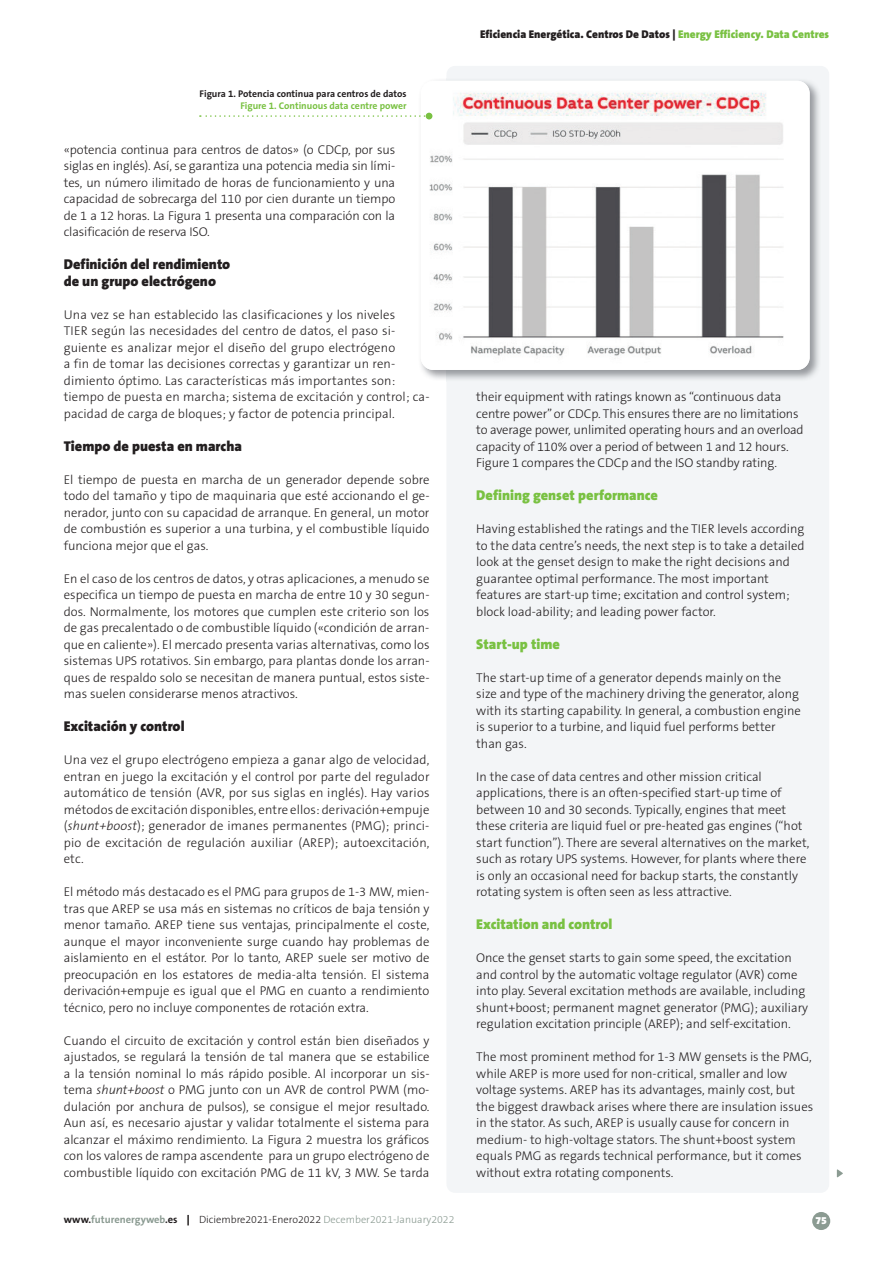
<style>
.page{position:relative;width:893px;height:1263px;background:#fff}
.page>*{position:absolute;margin:0;border:0;box-sizing:border-box;transform-origin:0 0}
.t1{font:900 14.25px/16.5px "The Sans B9";color:#231f20}
.t2{font:900 14.25px "The Sans B9";color:#79c142}
.t3{font:300 12.75px/16.5px "The Sans B3";color:#231f20}
.t4{font:900 11.25px "The Sans B9";color:#231f20}
.t5{font:300 10.5px "The Sans B3";color:#8b9b92}
.t6{font:900 10.5px "The Sans B9";color:#fff}
.t7{font:700 9.75px "The Sans B7";color:#231f20}
.t8{font:700 9.75px "The Sans B7";color:#79c142}
.s1{font-style:italic}
.s2{color:#79c142}
.s3{font-family:"The Sans B7";font-weight:700;color:#231f20}
.s4{font-family:"The Sans B7";font-weight:700}
.s5{font-family:"The Sans B9";font-weight:900;color:#231f20}
.s6{color:#231f20}
</style>
<div class="page">
<div style="left:812px;top:1212px;width:18px;height:18px;background:#8b9b92;border-radius:50%"></div>
<div style="left:446px;top:66px;width:383px;height:1127px;background:#f3f5f7;border-radius:9px"></div>
<svg style="left:837px;top:1169px;width:6px;height:8px"></svg>
<img style="left:420px;top:80px;width:399px;height:299px">
<img style="left:421px;top:81px;width:389px;height:289px">
<svg style="left:200px;top:113px;width:232px;height:6px"></svg>
<p class="t7" style="left:200px;top:89px;width:208px">Figura 1. Potencia continua para centros de datos</p>
<p class="t8" style="left:240px;top:101px;width:168px">Figure 1. Continuous data centre power</p>
<p class="t3" style="left:64px;top:142px;width:333px;text-align:justify">«potencia continua para centros de datos» (o CDCp, por sus siglas en inglés). Así, se garantiza una potencia media sin lími&shy;tes, un número ilimitado de horas de funcionamiento y una capacidad de sobrecarga del 110 por cien durante un tiempo de 1 a 12 horas. La Figura 1 presenta una comparación con la clasificación de reserva ISO.</p>
<p class="t1" style="left:64px;top:257px;width:168px">Definición del rendimiento de un grupo electrógeno</p>
<p class="t3" style="left:64px;top:307px;width:367px">Una vez se han establecido las clasificaciones y los niveles<br>TIER según las necesidades del centro de datos, el paso si&shy;guiente es analizar mejor el diseño del grupo electrógeno<br>a fin de tomar las decisiones correctas y garantizar un ren&shy;dimiento óptimo. Las características más importantes son: tiempo de puesta en marcha; sistema de excitación y control; ca&shy;pacidad de carga de bloques; y factor de potencia principal.</p>
<p class="t1" style="left:64px;top:438px;width:180px">Tiempo de puesta en marcha</p>
<p class="t3" style="left:64px;top:472px;width:367px;text-align:justify">El tiempo de puesta en marcha de un generador depende sobre todo del tamaño y tipo de maquinaria que esté accionando el ge&shy;nerador, junto con su capacidad de arranque. En general, un motor de combustión es superior a una turbina, y el combustible líquido funciona mejor que el gas.</p>
<p class="t3" style="left:64px;top:571px;width:367px;text-align:justify">En el caso de los centros de datos, y otras aplicaciones, a menudo se especifica un tiempo de puesta en marcha de entre 10 y 30 segun&shy;dos. Normalmente, los motores que cumplen este criterio son los de gas precalentado o de combustible líquido («condición de arran&shy;que en caliente»). El mercado presenta varias alternativas, como los sistemas UPS rotativos. Sin embargo, para plantas donde los arran&shy;ques de respaldo solo se necesitan de manera puntual, estos siste&shy;mas suelen considerarse menos atractivos.</p>
<p class="t1" style="left:64px;top:719px;width:122px">Excitación y control</p>
<p class="t3" style="left:64px;top:752px;width:367px;text-align:justify">Una vez el grupo electrógeno empieza a ganar algo de velocidad, entran en juego la excitación y el control por parte del regulador automático de tensión (AVR, por sus siglas en inglés). Hay varios métodos de excitación disponibles, entre ellos: derivación+empuje (<span class="s1">shunt+boost</span>); generador de imanes permanentes (PMG); princi&shy;pio de excitación de regulación auxiliar (AREP); autoexcitación, etc.</p>
<p class="t3" style="left:64px;top:884px;width:367px;text-align:justify">El método más destacado es el PMG para grupos de 1-3 MW, mien&shy;tras que AREP se usa más en sistemas no críticos de baja tensión y menor tamaño. AREP tiene sus ventajas, principalmente el coste, aunque el mayor inconveniente surge cuando hay problemas de aislamiento en el estátor. Por lo tanto, AREP suele ser motivo de preocupación en los estatores de media-alta tensión. El sistema derivación+empuje es igual que el PMG en cuanto a rendimiento técnico, pero no incluye componentes de rotación extra.</p>
<p class="t3" style="left:64px;top:1033px;width:367px;text-align:justify">Cuando el circuito de excitación y control están bien diseñados y ajustados, se regulará la tensión de tal manera que se estabilice a la tensión nominal lo más rápido posible. Al incorporar un sis&shy;tema <span class="s1">shunt+boost</span> o PMG junto con un AVR de control PWM (mo&shy;dulación por anchura de pulsos), se consigue el mejor resultado.<br>Aun así, es necesario ajustar y validar totalmente el sistema para alcanzar el máximo rendimiento. La Figura 2 muestra los gráficos con los valores de rampa ascendente para un grupo electrógeno de combustible líquido con excitación PMG de 11 kV, 3 MW. Se tarda</p>
<p class="t4" style="left:480px;top:28px;width:351px">Eficiencia Energética. Centros De Datos | <span class="s2">Energy Efficiency. Data Centres</span></p>
<p class="t3" style="left:476px;top:389px;width:329px">their equipment with ratings known as “continuous data centre power” or CDCp. This ensures there are no limitations to average power, unlimited operating hours and an overload capacity of 110% over a period of between 1 and 12 hours.<br>Figure 1 compares the CDCp and the ISO standby rating.</p>
<p class="t2" style="left:476px;top:488px;width:183px">Defining genset performance</p>
<p class="t3" style="left:476px;top:521px;width:330px">Having established the ratings and the TIER levels according to the data centre’s needs, the next step is to take a detailed look at the genset design to make the right decisions and guarantee optimal performance. The most important features are start-up time; excitation and control system; block load-ability; and leading power factor.</p>
<p class="t2" style="left:476px;top:636px;width:85px">Start-up time</p>
<p class="t3" style="left:476px;top:670px;width:326px">The start-up time of a generator depends mainly on the size and type of the machinery driving the generator, along with its starting capability. In general, a combustion engine is superior to a turbine, and liquid fuel performs better than gas.</p>
<p class="t3" style="left:476px;top:769px;width:335px">In the case of data centres and other mission critical applications, there is an often-specified start-up time of between 10 and 30 seconds. Typically, engines that meet these criteria are liquid fuel or pre-heated gas engines (“hot start function”). There are several alternatives on the market, such as rotary UPS systems. However, for plants where there is only an occasional need for backup starts, the constantly rotating system is often seen as less attractive.</p>
<p class="t2" style="left:476px;top:917px;width:138px">Excitation and control</p>
<p class="t3" style="left:476px;top:950px;width:333px">Once the genset starts to gain some speed, the excitation and control by the automatic voltage regulator (AVR) come into play. Several excitation methods are available, including shunt+boost; permanent magnet generator (PMG); auxiliary regulation excitation principle (AREP); and self-excitation.</p>
<p class="t3" style="left:476px;top:1049px;width:338px">The most prominent method for 1-3 MW gensets is the PMG, while AREP is more used for non-critical, smaller and low voltage systems. AREP has its advantages, mainly cost, but the biggest drawback arises where there are insulation issues in the stator. As such, AREP is usually cause for concern in medium- to high-voltage stators. The shunt+boost system equals PMG as regards technical performance, but it comes without extra rotating components.</p>
<p class="t5" style="left:64px;top:1214px;width:392px"><span class="s3">www.</span><span class="s4">futurenergyweb</span><span class="s3">.es</span> <span class="s5">|</span> <span class="s6">Diciembre2021-Enero2022</span> December2021-January2022</p>
<p class="t6" style="left:815px;top:1215px;width:13px">75</p>
</div>
